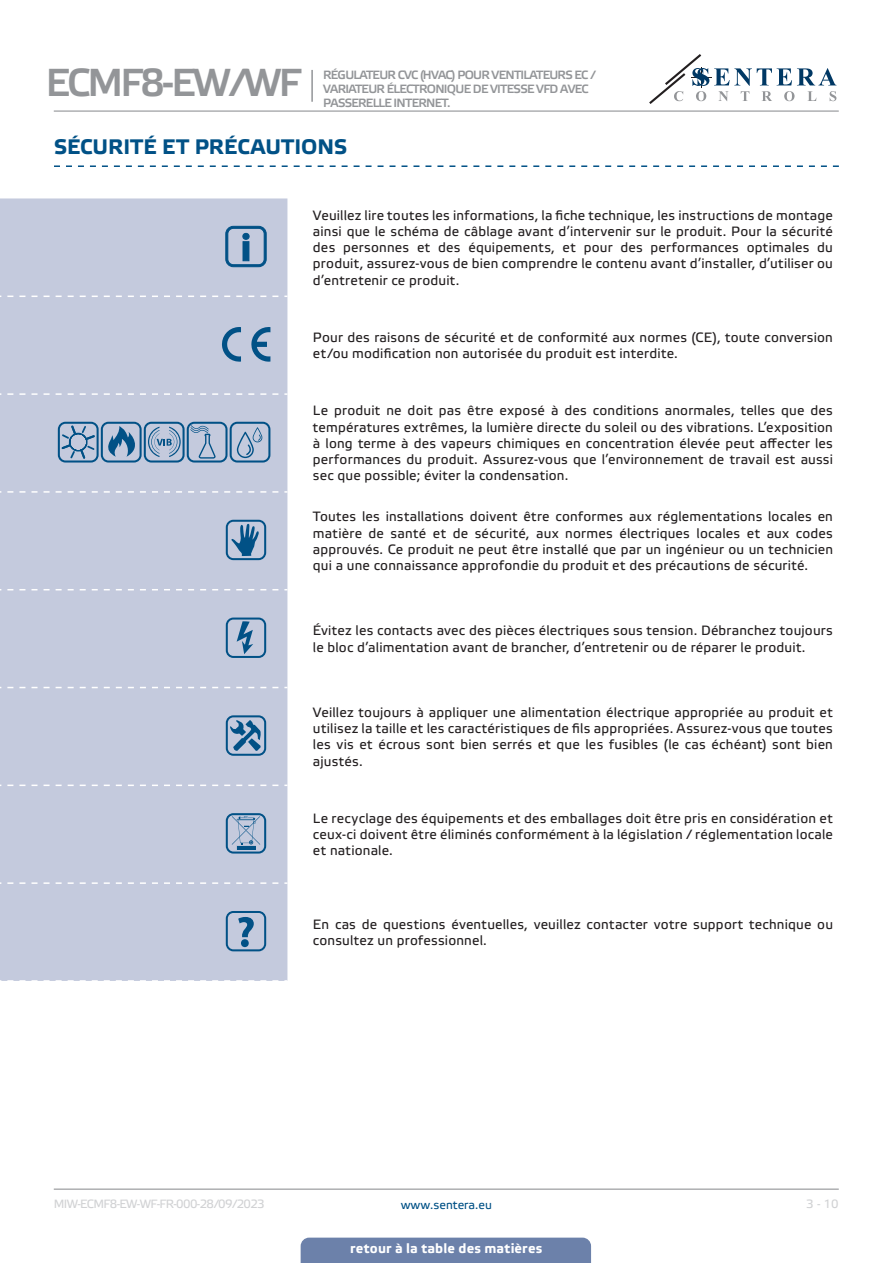
<style>
.page{position:relative;width:893px;height:1263px;background:#fff}
.page>*{position:absolute;margin:0;border:0;box-sizing:border-box;transform-origin:0 0}
.t1{font:39px "Etelka Medium Pro";letter-spacing:-.07em;color:#939598}
.t2{font:700 21px "Etelka Text Pro";letter-spacing:.005em;color:#015186}
.table_text{font:13.5px/16.2px "Etelka Text Pro";letter-spacing:.015em;color:#231f20;text-align:justify}
.t3{font:700 13.5px "Etelka Text Pro";letter-spacing:.01em;color:#fff}
.t4{font:12px/14.4px "Etelka Medium Pro";letter-spacing:-.06em;color:#939598}
.t5{font:12px "Etelka Text Pro";letter-spacing:-.055em;color:#d1d2d4}
.t6{font:12px "Etelka Text Pro";color:#015186}
</style>
<div class="page">
<hr style="left:54px;top:111px;width:785px;height:1px;background:#939598">
<hr style="left:54px;top:1188px;width:785px;height:2px;background:#939598">
<svg style="left:649px;top:54px;width:187px;height:50px"></svg>
<div style="left:301px;top:1237px;width:290px;height:26px;background:#6c81aa"></div>
<hr style="left:311px;top:70px;width:2px;height:32px;background:#939598">
<svg style="left:54px;top:165px;width:785px;height:2px"></svg>
<div style="left:0;top:198px;width:287px;height:783px;background:#c4cadd"></div>
<svg style="left:7px;top:296px;width:280px;height:1px"></svg>
<svg style="left:7px;top:393px;width:280px;height:2px"></svg>
<svg style="left:7px;top:491px;width:280px;height:2px"></svg>
<svg style="left:7px;top:589px;width:280px;height:1px"></svg>
<svg style="left:7px;top:687px;width:280px;height:1px"></svg>
<svg style="left:7px;top:784px;width:280px;height:2px"></svg>
<svg style="left:7px;top:882px;width:280px;height:2px"></svg>
<svg style="left:7px;top:980px;width:280px;height:1px"></svg>
<svg style="left:226px;top:226px;width:40px;height:41px;background:#82a1bf"></svg>
<svg style="left:221px;top:327px;width:20px;height:35px"></svg>
<svg style="left:251px;top:326px;width:19px;height:36px"></svg>
<svg style="left:58px;top:422px;width:212px;height:40px;background:#8ca7c4"></svg>
<svg style="left:226px;top:520px;width:40px;height:40px;background:#7196b8"></svg>
<svg style="left:226px;top:617px;width:40px;height:41px;background:#87a4c2"></svg>
<svg style="left:226px;top:715px;width:40px;height:41px;background:#7197b8"></svg>
<svg style="left:226px;top:813px;width:40px;height:40px;background:#8da7c4"></svg>
<svg style="left:226px;top:911px;width:40px;height:40px;background:#89a5c2"></svg>
<h1 class="t1" style="left:46px;top:62px;width:257px">ECMF8-EW/WF</h1>
<p class="t4" style="left:323px;top:68px;width:274px">RÉGULATEUR CVC (HVAC) POUR VENTILATEURS EC /<br>VARIATEUR ÉLECTRONIQUE DE VITESSE VFD AVEC<br>PASSERELLE INTERNET.</p>
<p class="t2" style="left:54px;top:135px;width:295px">SÉCURITÉ ET PRÉCAUTIONS</p>
<p class="table_text" style="left:313px;top:208px;width:521px">Veuillez lire toutes les informations, la fiche technique, les instructions de montage ainsi que le schéma de câblage avant d’intervenir sur le produit. Pour la sécurité des personnes et des équipements, et pour des performances optimales du produit, assurez-vous de bien comprendre le contenu avant d’installer, d’utiliser ou d’entretenir ce produit.</p>
<p class="table_text" style="left:313px;top:330px;width:521px">Pour des raisons de sécurité et de conformité aux normes (CE), toute conversion et/ou modification non autorisée du produit est interdite.</p>
<p class="table_text" style="left:313px;top:403px;width:521px">Le produit ne doit pas être exposé à des conditions anormales, telles que des températures extrêmes, la lumière directe du soleil ou des vibrations. L’exposition à long terme à des vapeurs chimiques en concentration élevée peut affecter les performances du produit. Assurez-vous que l’environnement de travail est aussi sec que possible; éviter la condensation.</p>
<p class="table_text" style="left:313px;top:509px;width:522px">Toutes les installations doivent être conformes aux réglementations locales en matière de santé et de sécurité, aux normes électriques locales et aux codes approuvés. Ce produit ne peut être installé que par un ingénieur ou un technicien qui a une connaissance approfondie du produit et des précautions de sécurité.</p>
<p class="table_text" style="left:313px;top:623px;width:521px">Évitez les contacts avec des pièces électriques sous tension. Débranchez toujours le bloc d’alimentation avant de brancher, d’entretenir ou de réparer le produit.</p>
<p class="table_text" style="left:313px;top:705px;width:522px">Veillez toujours à appliquer une alimentation électrique appropriée au produit et utilisez la taille et les caractéristiques de fils appropriées. Assurez-vous que toutes les vis et écrous sont bien serrés et que les fusibles (le cas échéant) sont bien ajustés.</p>
<p class="table_text" style="left:313px;top:811px;width:521px">Le recyclage des équipements et des emballages doit être pris en considération et ceux-ci doivent être éliminés conformément à la législation / réglementation locale et nationale.</p>
<p class="table_text" style="left:313px;top:917px;width:521px">En cas de questions éventuelles, veuillez contacter votre support technique ou consultez un professionnel.</p>
<p class="t5" style="left:54px;top:1197px;width:212px">MIW-ECMF8-EW-WF-FR-000 - 28 / 09 / 2023</p>
<p class="t6" style="left:401px;top:1198px;width:93px">www.sentera.eu</p>
<p class="t5" style="left:806px;top:1197px;width:34px">3 - 10</p>
<p class="t3" style="left:350px;top:1240px;width:194px">retour à la table des matières</p>
</div>
